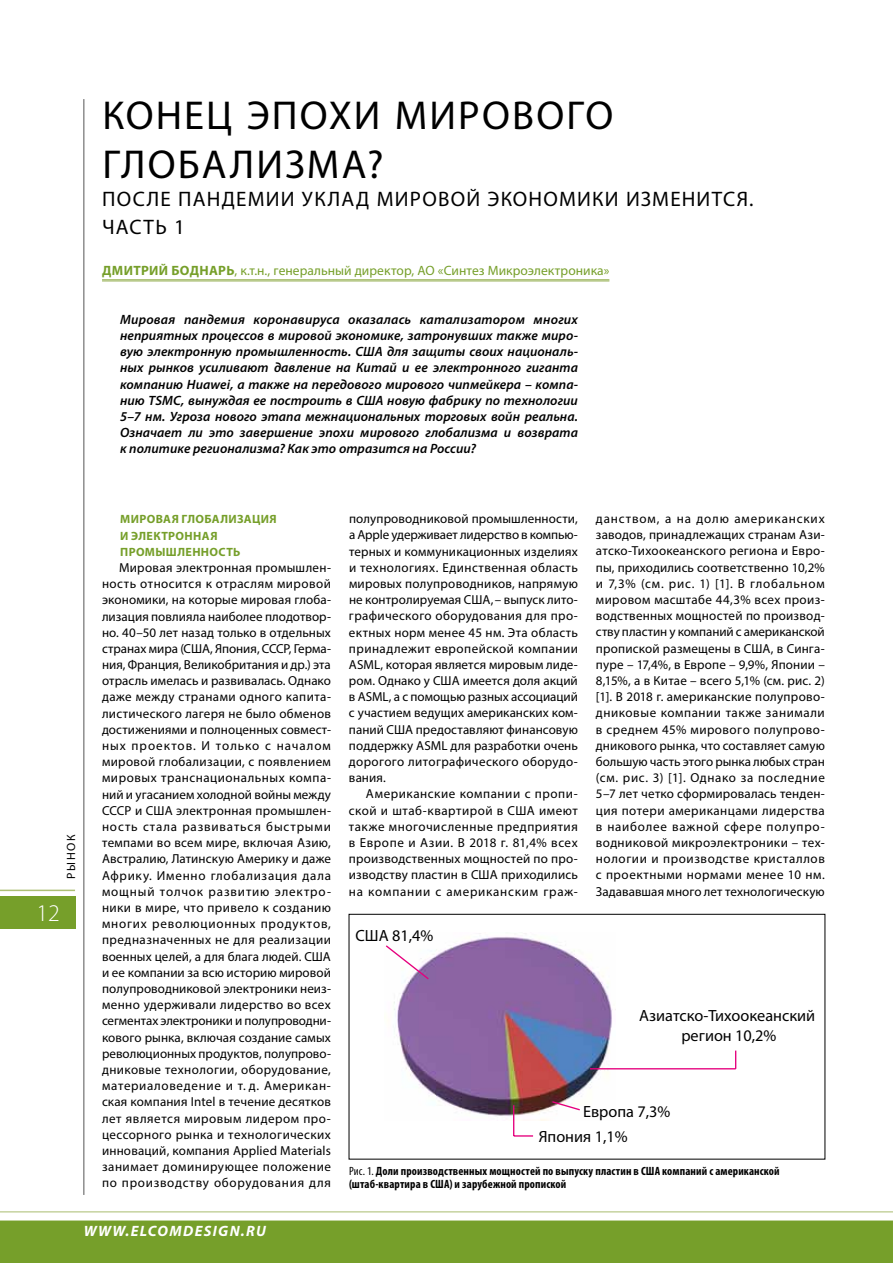
<style>
.page{position:relative;width:893px;height:1263px;background:#fff}
.page>*{position:absolute;margin:0;border:0;box-sizing:border-box;transform-origin:0 0}
.t1{font:40.5px "Myriad Pro";color:#000}
.t2{font:300 24px "Myriad Pro";color:#fff}
.t3{font:21px "Myriad Pro";color:#000}
.t4{font:16.2px/19.5px "Myriad Pro";color:#000;text-align:center}
.t5{font:italic 700 15px "Myriad Pro";letter-spacing:.09em;color:#fff}
.t6{font:italic 600 13.5px/16.2px "Myriad Pro";letter-spacing:.005em;color:#000;text-align:justify}
.t7{font:13.5px "Myriad Pro";color:#769f2a}
.t8{font:700 13.5px "Myriad Pro";color:#769f2a}
.t9{font:13.05px/16.2px "Myriad Pro";letter-spacing:.03em;color:#000;text-align:justify}
.t10{font:700 condensed 12px/13.5px "Myriad Pro";letter-spacing:.01em;color:#000}
.t11{font:700 12px/16.2px "Myriad Pro";color:#769f2a}
.t12{font:12px "Myriad Pro";letter-spacing:.14em;color:#000}
.s1{font-weight:400}
</style>
<div class="page">
<hr style="left:84px;top:99px;width:1px;height:1096px;background:#565656">
<div style="left:0;top:896px;width:75px;height:32px;background:#769f2a"></div>
<hr style="left:0;top:890px;width:75px;height:1px;background:#adbf76">
<hr style="left:0;top:1211px;width:893px;height:1px;background:#adbf76">
<div style="left:0;top:1220px;width:893px;height:43px;background:#769f2a"></div>
<hr style="left:102px;top:279px;width:507px;height:1px;background:#94af51">
<hr style="left:102px;top:281px;width:507px;height:1px;background:#94af51">
<img style="left:460px;top:933px;width:89px;height:11px">
<svg style="left:386px;top:944px;width:351px;height:193px"></svg>
<div style="left:349px;top:914px;width:476px;height:245px;border:1px solid #000"></div>
<h1 class="t1" style="left:102px;top:91px;width:50px">Коне</h1>
<h1 class="t1" style="left:206px;top:91px;width:68px">ц эпохи</h1>
<h1 class="t1" style="left:395px;top:91px;width:28px">мирового</h1>
<h1 class="t1" style="left:102px;top:139px;width:26px">глобали</h1>
<h1 class="t1" style="left:285px;top:139px;width:100px">зма?</h1>
<h3 class="t3" style="left:102px;top:186px;width:29px">После</h3>
<h3 class="t3" style="left:178px;top:186px;width:16px">пандемии</h3>
<h3 class="t3" style="left:302px;top:186px;width:15px">уклад</h3>
<h3 class="t3" style="left:377px;top:186px;width:16px">мирово</h3>
<h3 class="t3" style="left:466px;top:186px;width:37px">й экономики</h3>
<h3 class="t3" style="left:626px;top:186px;width:41px">изменится</h3>
<h3 class="t3" style="left:749px;top:186px;width:6px">.</h3>
<h3 class="t3" style="left:102px;top:214px;width:14px">Част</h3>
<h3 class="t3" style="left:155px;top:214px;width:31px">ь 1</h3>
<p class="t8" style="left:102px;top:261px;width:20px">Дмитрий</p>
<p class="t8" style="left:171px;top:261px;width:19px">Боднарь</p>
<p class="t7" style="left:234px;top:262px;width:376px">, к.т.н., генеральный директор, АО «Синтез Микроэлектроника»</p>
<p class="t6" style="left:120px;top:311px;width:459px">Мировая пандемия коронавируса оказалась катализатором многих неприятных процессов в мировой экономике, затронувших также миро&shy;вую электронную промышленность. США для защиты своих националь&shy;ных рынков усиливают давление на Китай и ее электронного гиганта компанию Huawei, а также на передового мирового чипмейкера – компа&shy;нию TSMC, вынуждая ее построить в США новую фабрику по технологии 5–7 нм. Угроза нового этапа межнациональных торговых войн реальна.<br>Означает ли это завершение эпохи мирового глобализма и возврата к политике регионализма? Как это отразится на России?</p>
<p class="t12" style="left:64px;top:879px;width:46px;rotate:-90deg">рынок</p>
<h2 class="t2" style="left:36px;top:899px;width:25px">12</h2>
<p class="t11" style="left:120px;top:511px;width:20px">Мировая</p>
<p class="t11" style="left:182px;top:511px;width:9px">глобализация</p>
<p class="t11" style="left:120px;top:527px;width:28px">и электронная промы</p>
<p class="t11" style="left:166px;top:543px;width:21px">шленность</p>
<p class="t9" style="left:102px;top:559px;width:230px;text-indent:17px">Мировая электронная промышлен&shy;ность относится к отраслям мировой экономики, на которые мировая глоба&shy;лизация повлияла наиболее плодотвор&shy;но. 40–50 лет назад только в отдельных странах мира (США, Япония, СССР, Герма&shy;ния, Франция, Великобритания и др.) эта отрасль имелась и развивалась. Однако даже между странами одного капита&shy;листического лагеря не было обменов достижениями и полноценных совмест&shy;ных проектов. И только с началом мировой глобализации, с появлением мировых транснациональных компа&shy;ний и угасанием холодной войны между СССР и США электронная промышлен&shy;ность стала развиваться быстрыми темпами во всем мире, включая Азию, Австралию, Латинскую Америку и даже Африку. Именно глобализация дала мощный толчок развитию электро&shy;ники в мире, что привело к созданию многих революционных продуктов, предназначенных не для реализации военных целей, а для блага людей. США и ее компании за всю историю мировой полупроводниковой электроники неиз&shy;менно удерживали лидерство во всех сегментах электроники и полупроводни&shy;кового рынка, включая создание самых революционных продуктов, полупрово&shy;дниковые технологии, оборудование, материаловедение и т. д. Американ&shy;ская компания Intel в течение десятков лет является мировым лидером про&shy;цессорного рынка и технологических инноваций, компания Applied Materials занимает доминирующее положение по производству оборудования для</p>
<p class="t5" style="left:84px;top:1221px;width:184px">WWW.ELCOMDESIGN.RU</p>
<p class="t9" style="left:349px;top:510px;width:230px">полупроводниковой промышленности, а Apple удерживает лидерство в компью&shy;терных и коммуникационных изделиях и технологиях. Единственная область мировых полупроводников, напрямую не контролируемая США,– выпуск лито&shy;графического оборудования для про&shy;ектных норм менее 45 нм. Эта область принадлежит европейской компании ASML, которая является мировым лиде&shy;ром. Однако у США имеется доля акций в ASML, а с помощью разных ассоциаций с участием ведущих американских ком&shy;паний США предоставляют финансовую поддержку ASML для разработки очень дорогого литографического оборудо&shy;вания.</p>
<p class="t9" style="left:349px;top:786px;width:230px;text-indent:17px">Американские компании с пропи&shy;ской и штаб-квартирой в США имеют также многочисленные предприятия в Европе и Азии. В 2018 г. 81,4% всех производственных мощностей по про&shy;изводству пластин в США приходились на компании с американским граж-</p>
<p class="t4" style="left:355px;top:926px;width:79px">США 81,4%</p>
<p class="t9" style="left:596px;top:510px;width:230px">данством, а на долю американских заводов, принадлежащих странам Ази&shy;атско-Тихоокеанского региона и Евро&shy;пы, приходились соответственно 10,2% и 7,3% (см. рис. 1) [1]. В глобальном мировом масштабе 44,3% всех произ&shy;водственных мощностей по производ&shy;ству пластин у компаний с американской пропиской размещены в США, в Синга&shy;пуре – 17,4%, в Европе – 9,9%, Японии – 8,15%, а в Китае – всего 5,1% (см. рис. 2) [1]. В 2018 г. американские полупрово&shy;дниковые компании также занимали в среднем 45% мирового полупрово&shy;дникового рынка, что составляет самую большую часть этого рынка любых стран (см. рис. 3) [1]. Однако за последние 5–7 лет четко сформировалась тенден&shy;ция потери американцами лидерства в наиболее важной сфере полупро&shy;водниковой микроэлектроники – тех&shy;нологии и производстве кристаллов с проектными нормами менее 10 нм.<br>Задававшая много лет технологическую</p>
<p class="t4" style="left:639px;top:1005px;width:177px">Азиатско-Тихоокеанский регион 10,2%</p>
<p class="t4" style="left:539px;top:1098px;width:133px;line-height:25px;text-align:left;text-indent:44px">Европа 7,3%<br>Япония 1,1%</p>
<p class="t10" style="left:349px;top:1164px;width:432px"><span class="s1">Рис. 1.</span> Доли производственных мощностей по выпуску пластин в США компаний с американской (штаб-квартира в США) и зарубежной пропиской</p>
</div>
